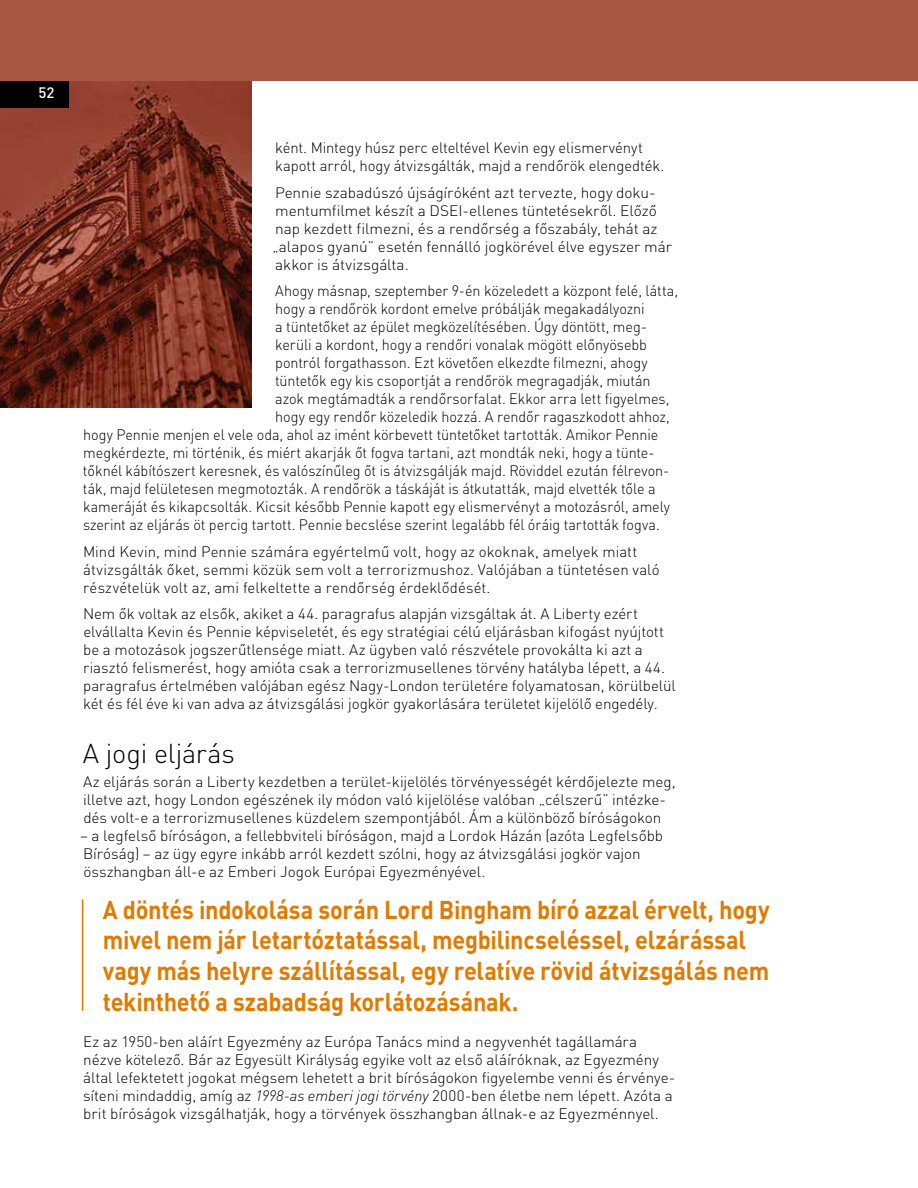
<style>
.page{position:relative;width:918px;height:1188px;background:#fff}
.page>*{position:absolute;margin:0;border:0;box-sizing:border-box;transform-origin:0 0}
.t1{font:300 27px "DIN Pro";letter-spacing:-.01em;color:#000}
.t2{font:700 25.5px/30.6px "DIN Pro";letter-spacing:-.01em;color:#e17a00;scale:.92 1}
.t3{font:300 15px/18px "DIN Pro";letter-spacing:-.005em;color:#000}
.t4{font:300 15px "DIN Pro";letter-spacing:-.005em;color:#000;scale:.96 1}
.t5{font:500 15px "DIN Pro";color:#fff}
.s1{font-style:italic}
</style>
<div class="page">
<img style="left:0;top:81px;width:252px;height:326px">
<div style="left:0;top:0;width:918px;height:81px;background:#a75744"></div>
<hr style="left:82px;top:899px;width:1px;height:112px;background:#e17a00">
<div style="left:0;top:81px;width:68px;height:26px;background:#000"></div>
<p class="t5" style="left:39px;top:81px;width:17px">52</p>
<p class="t3" style="left:275px;top:137px;width:391px">ként. Mintegy húsz perc elteltével Kevin egy elismervényt kapott arról, hogy átvizsgálták, majd a rendőrök elengedték.</p>
<p class="t3" style="left:272px;top:182px;width:401px">Pennie szabadúszó újságíróként azt tervezte, hogy doku&shy;mentumfilmet készít a DSEI-ellenes tüntetésekről. Előző nap kezdett filmezni, és a rendőrség a főszabály, tehát az „alapos gyanú” esetén fennálló jogkörével élve egyszer már akkor is átvizsgálta.</p>
<p class="t4" style="left:275px;top:279px;width:421px">Ahogy másnap, szeptember 9-én közeledett a központ felé, látta,</p>
<p class="t4" style="left:275px;top:297px;width:386px">hogy a rendőrök kordont emelve próbálják megakadályozni</p>
<p class="t4" style="left:275px;top:315px;width:389px">a tüntetőket az épület megközelítésében. Úgy döntött, meg-</p>
<p class="t4" style="left:275px;top:333px;width:389px">kerüli a kordont, hogy a rendőri vonalak mögött előnyösebb</p>
<p class="t4" style="left:275px;top:351px;width:389px">pontról forgathasson. Ezt követően elkezdte filmezni, ahogy</p>
<p class="t4" style="left:275px;top:369px;width:393px">tüntetők egy kis csoportját a rendőrök megragadják, miután</p>
<p class="t4" style="left:275px;top:387px;width:412px">azok megtámadták a rendőrsorfalat. Ekkor arra lett figyelmes,</p>
<p class="t4" style="left:275px;top:405px;width:412px">hogy egy rendőr közeledik hozzá. A rendőr ragaszkodott ahhoz,</p>
<p class="t4" style="left:83px;top:423px;width:601px">hogy Pennie menjen el vele oda, ahol az imént körbevett tüntetőket tartották. Amikor Pennie</p>
<p class="t4" style="left:83px;top:441px;width:597px">megkérdezte, mi történik, és miért akarják őt fogva tartani, azt mondták neki, hogy a tünte-</p>
<p class="t4" style="left:83px;top:459px;width:612px">tőknél kábítószert keresnek, és valószínűleg őt is átvizsgálják majd. Röviddel ezután félrevon-</p>
<p class="t4" style="left:83px;top:477px;width:598px">ták, majd felületesen megmotozták. A rendőrök a táskáját is átkutatták, majd elvették tőle a</p>
<p class="t4" style="left:83px;top:495px;width:613px">kameráját és kikapcsolták. Kicsit később Pennie kapott egy elismervényt a motozásról, amely</p>
<p class="t4" style="left:83px;top:513px;width:602px">szerint az eljárás öt percig tartott. Pennie becslése szerint legalább fél óráig tartották fogva.</p>
<p class="t3" style="left:83px;top:541px;width:578px">Mind Kevin, mind Pennie számára egyértelmű volt, hogy az okoknak, amelyek miatt átvizsgálták őket, semmi közük sem volt a terrorizmushoz. Valójában a tüntetésen való részvételük volt az, ami felkeltette a rendőrség érdeklődését.</p>
<p class="t3" style="left:83px;top:603px;width:594px">Nem ők voltak az elsők, akiket a 44. paragrafus alapján vizsgáltak át. A Liberty ezért elvállalta Kevin és Pennie képviseletét, és egy stratégiai célú eljárásban kifogást nyújtott be a motozások jogszerűtlensége miatt. Az ügyben való részvétele provokálta ki azt a riasztó felismerést, hogy amióta csak a terrorizmusellenes törvény hatályba lépett, a 44. paragrafus értelmében valójában egész Nagy-London területére folyamatosan, körülbelül két és fél éve ki van adva az átvizsgálási jogkör gyakorlására területet kijelölő engedély.</p>
<h1 class="t1" style="left:83px;top:732px;width:154px">A jogi eljárás</h1>
<p class="t3" style="left:83px;top:771px;width:594px">Az eljárás során a Liberty kezdetben a terület-kijelölés törvényességét kérdőjelezte meg, illetve azt, hogy London egészének ily módon való kijelölése valóban „célszerű” intézke&shy;dés volt-e a terrorizmusellenes küzdelem szempontjából. Ám a különböző bíróságokon</p>
<p class="t3" style="left:80px;top:825px;width:585px">– a legfelső bíróságon, a fellebbviteli bíróságon, majd a Lordok Házán (azóta Legfelsőbb<br>Bíróság) – az ügy egyre inkább arról kezdett szólni, hogy az átvizsgálási jogkör vajon összhangban áll-e az Emberi Jogok Európai Egyezményével.</p>
<p class="t2" style="left:103px;top:891px;width:726px">A döntés indokolása során Lord Bingham bíró azzal érvelt, hogy mivel nem jár letartóztatással, megbilincseléssel, elzárással vagy más helyre szállítással, egy relatíve rövid átvizsgálás nem tekinthető a szabadság korlátozásának.</p>
<p class="t3" style="left:83px;top:1032px;width:594px">Ez az 1950-ben aláírt Egyezmény az Európa Tanács mind a negyvenhét tagállamára nézve kötelező. Bár az Egyesült Királyság egyike volt az első aláíróknak, az Egyezmény által lefektetett jogokat mégsem lehetett a brit bíróságokon figyelembe venni és érvénye&shy;síteni mindaddig, amíg az <span class="s1">1998-as emberi jogi törvény</span> 2000-ben életbe nem lépett. Azóta a brit bíróságok vizsgálhatják, hogy a törvények összhangban állnak-e az Egyezménnyel.</p>
</div>
